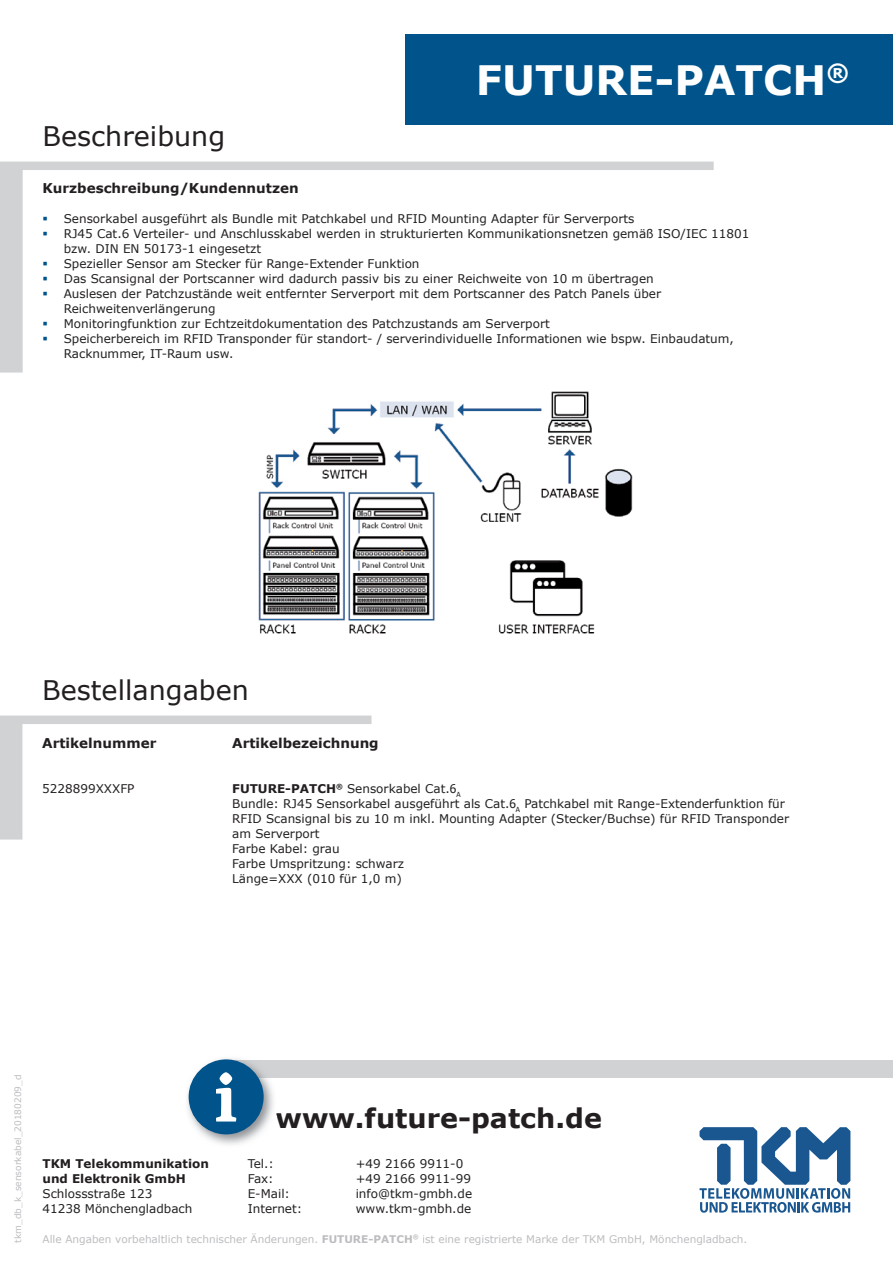
<style>
.page{position:relative;width:893px;height:1263px;background:#fff}
.page>*{position:absolute;margin:0;border:0;box-sizing:border-box;transform-origin:0 0}
.t1{font:700 40.5px "Verdana";color:#fff}
.t2{font:27px "Verdana";color:#231f20}
.t3{font:700 27px "Verdana";color:#231f20}
.t4{font:700 13.5px "Verdana";color:#231f20}
.t5{font:12px/15px "Verdana";color:#231f20}
.t6{font:700 12px/15px "Verdana";color:#231f20}
.t7{font:10.5px "Verdana";color:#bcbdc0}
.t8{font:9px "Verdana";color:#bcbdc0}
.s1{color:#01548b}
.s2{font-weight:700}
.s3{font-family:"Tahoma"}
</style>
<div class="page">
<div style="left:405px;top:34px;width:488px;height:90px;background:#01548b"></div>
<svg style="left:0;top:162px;width:714px;height:211px"></svg>
<svg style="left:0;top:715px;width:371px;height:124px"></svg>
<img style="left:258px;top:391px;width:375px;height:243px">
<svg style="left:699px;top:1127px;width:151px;height:86px"></svg>
<div style="left:226px;top:1060px;width:667px;height:17px;background:#d1d2d4"></div>
<img style="left:187px;top:1058px;width:89px;height:87px">
<img style="left:237px;top:1060px;width:39px;height:17px">
<div style="left:189px;top:1059px;width:75px;height:75px;background:#01548b;border-radius:50%"></div>
<svg style="left:216px;top:1072px;width:20px;height:49px"></svg>
<h2 class="t2" style="left:43px;top:119px;width:184px">Beschreibung</h2>
<h1 class="t1" style="left:476px;top:53px;width:375px">FUTURE-PATCH<sup>®</sup></h1>
<p class="t4" style="left:43px;top:179px;width:258px">Kurzbeschreibung/Kundennutzen</p>
<p class="t5" style="left:43px;top:211px;width:593px"><span class="s1">▪</span> Sensorkabel ausgeführt als Bundle mit Patchkabel und RFID Mounting Adapter für Serverports</p>
<p class="t5" style="left:64px;top:226px;width:687px;text-indent:-21px"><span class="s1">▪</span> RJ45 Cat.6 Verteiler- und Anschlusskabel werden in strukturierten Kommunikationsnetzen gemäß ISO/IEC 11801 bzw. DIN EN 50173-1 eingesetzt</p>
<p class="t5" style="left:43px;top:256px;width:379px"><span class="s1">▪</span> Spezieller Sensor am Stecker für Range-Extender Funktion</p>
<p class="t5" style="left:43px;top:271px;width:613px"><span class="s1">▪</span> Das Scansignal der Portscanner wird dadurch passiv bis zu einer Reichweite von 10 m übertragen</p>
<p class="t5" style="left:64px;top:286px;width:599px;text-indent:-21px"><span class="s1">▪</span> Auslesen der Patchzustände weit entfernter Serverport mit dem Portscanner des Patch Panels über<br>Reichweitenverlängerung</p>
<p class="t5" style="left:43px;top:316px;width:509px"><span class="s1">▪</span> Monitoringfunktion zur Echtzeitdokumentation des Patchzustands am Serverport</p>
<p class="t5" style="left:64px;top:331px;width:672px;text-indent:-21px"><span class="s1">▪</span> Speicherbereich im RFID Transponder für standort- / serverindividuelle Informationen wie bspw. Einbaudatum,<br>Racknummer, IT-Raum usw.</p>
<h2 class="t2" style="left:42px;top:673px;width:208px">Bestellangaben</h2>
<p class="t4" style="left:42px;top:734px;width:116px">Artikelnummer</p>
<p class="t5" style="left:42px;top:781px;width:94px">5228899XXXFP</p>
<p class="t4" style="left:232px;top:734px;width:148px">Artikelbezeichnung</p>
<p class="t5" style="left:232px;top:781px;width:558px"><span class="s2">FUTURE-PATCH</span><sup>®</sup> Sensorkabel Cat.<span class="s3">6</span><sub>A<br></sub>Bundle: RJ45 Sensorkabel ausgeführt als Cat.<span class="s3">6</span><sub>A</sub> Patchkabel mit Range-Extenderfunktion für RFID Scansignal bis zu 10 m inkl. Mounting Adapter (Stecker/Buchse) für RFID Transponder am Serverport<br>Farbe Kabel: grau<br>Farbe Umspritzung: schwarz<br>Länge=XXX (010 für 1,0 m)</p>
<p class="t8" style="left:12px;top:1243px;width:170px;rotate:-90deg">tkm_db_k_sensorkabel_20180209_d</p>
<p class="t6" style="left:43px;top:1156px;width:168px">TKM Telekommunikation und Elektronik GmbH</p>
<p class="t5" style="left:43px;top:1186px;width:151px">Schlossstraße 123<br>41238 Mönchengladbach</p>
<h2 class="t3" style="left:276px;top:1101px;width:328px">www.future-patch.de</h2>
<p class="t5" style="left:248px;top:1156px;width:28px">Tel.:</p>
<p class="t5" style="left:356px;top:1156px;width:109px">+49 2166 9911-0</p>
<p class="t5" style="left:248px;top:1171px;width:28px">Fax:</p>
<p class="t5" style="left:356px;top:1171px;width:117px">+49 2166 9911-99</p>
<p class="t5" style="left:248px;top:1186px;width:44px">E-Mail:</p>
<p class="t5" style="left:356px;top:1186px;width:118px">info@tkm-gmbh.de</p>
<p class="t5" style="left:248px;top:1201px;width:56px">Internet:</p>
<p class="t5" style="left:356px;top:1201px;width:117px">www.tkm-gmbh.de</p>
<p class="t7" style="left:43px;top:1232px;width:706px">Alle Angaben vorbehaltlich technischer Änderungen. <span class="s2">FUTURE-PATCH</span><sup>®</sup> ist eine registrierte Marke der TKM GmbH, Mönchengladbach.</p>
</div>
